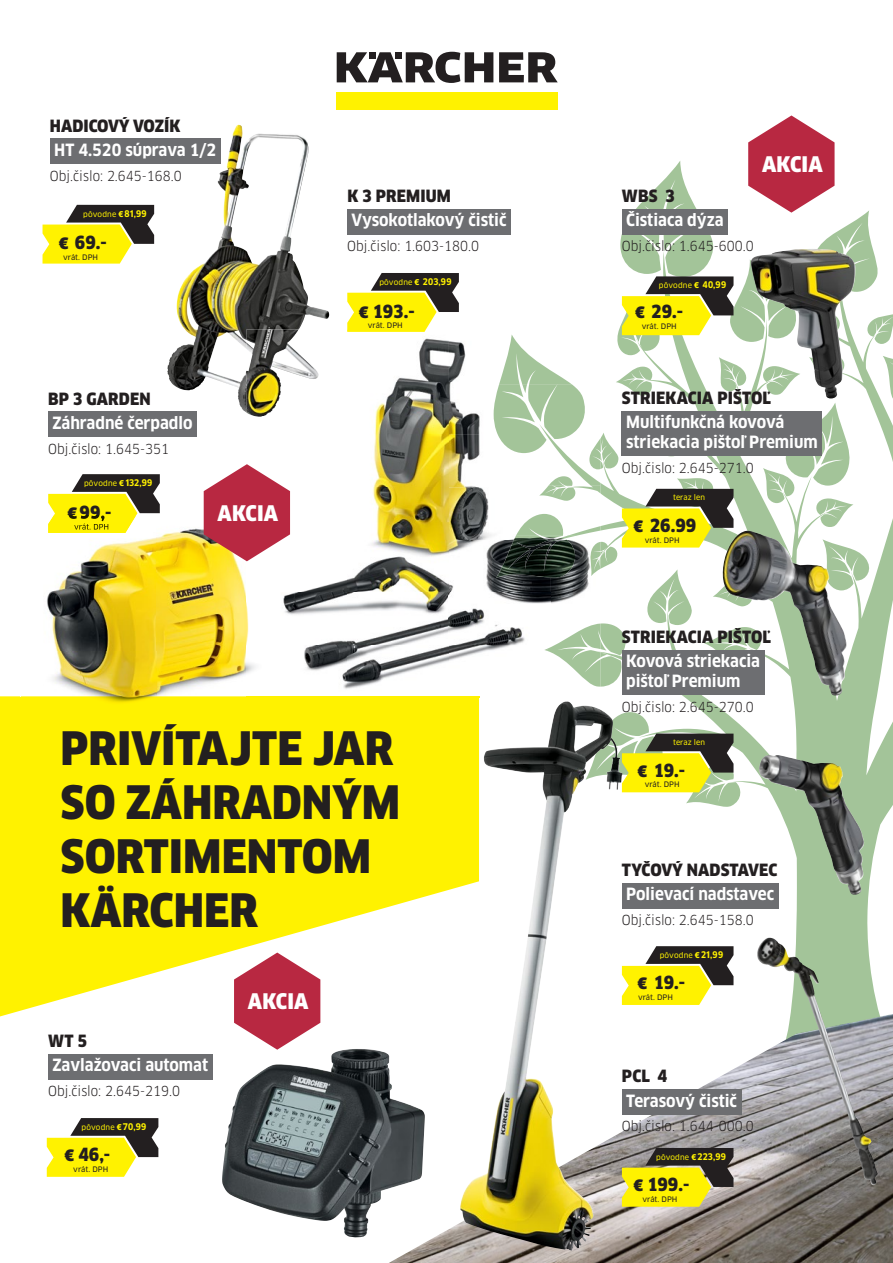
<style>
.page{position:relative;width:893px;height:1263px;background:#fff}
.page>*{position:absolute;margin:0;border:0;box-sizing:border-box;transform-origin:0 0}
.t1{font:900 45px/54px "Clan Pro Narr";color:#231f20}
.t2{font:900 21px "Clan Pro Narr";letter-spacing:.01em;color:#fff}
.t3{font:900 17.7px "Clan Pro Narr";color:#231f20}
.t4{font:700 16.5px/19.8px "Clan Pro Narr";color:#fff}
.t5{font:900 16.5px "Clan Pro Narr";letter-spacing:.01em;color:#231f20}
.t6{font:13.5px "Clan Pro Narr";color:#231f20}
.t7{font:7.5px "Clan Pro News";letter-spacing:.02em;color:#fff200}
.t8{font:7.35px "Clan Pro News";color:#231f20}
.t9{font:7.35px "Clan Pro News";color:#fff200}
.s1{font-family:"Clan Pro Narr";font-weight:700;font-size:9px}
</style>
<div class="page">
<svg style="left:591px;top:161px;width:302px;height:853px"></svg>
<img style="left:389px;top:1014px;width:504px;height:249px">
<svg style="left:0;top:696px;width:479px;height:320px;fill:#fff200"></svg>
<div style="left:48px;top:412px;width:149px;height:25px;background:#6d6e71"></div>
<div style="left:622px;top:650px;width:142px;height:45px;background:#6d6e71"></div>
<div style="left:622px;top:883px;width:157px;height:25px;background:#6d6e71"></div>
<div style="left:622px;top:1089px;width:119px;height:25px;background:#6d6e71"></div>
<div style="left:48px;top:1054px;width:164px;height:25px;background:#6d6e71"></div>
<div style="left:50px;top:139px;width:170px;height:25px;background:#6d6e71"></div>
<img style="left:177px;top:125px;width:62px;height:224px">
<svg style="left:43px;top:205px;width:111px;height:59px"></svg>
<svg style="left:48px;top:474px;width:112px;height:42px"></svg>
<img style="left:751px;top:249px;width:74px;height:139px">
<div style="left:622px;top:209px;width:106px;height:25px;background:#6d6e71"></div>
<svg style="left:622px;top:276px;width:111px;height:59px"></svg>
<div style="left:622px;top:411px;width:200px;height:45px;background:#6d6e71"></div>
<svg style="left:622px;top:489px;width:111px;height:59px;background:#b4af34"></svg>
<svg style="left:622px;top:733px;width:111px;height:59px;background:#b0ad32"></svg>
<svg style="left:622px;top:946px;width:111px;height:59px"></svg>
<img style="left:21px;top:516px;width:243px;height:196px">
<img style="left:48px;top:516px;width:88px;height:17px">
<img style="left:68px;top:516px;width:43px;height:5px">
<img style="left:67px;top:524px;width:41px;height:6px">
<div style="left:347px;top:209px;width:164px;height:25px;background:#6d6e71"></div>
<svg style="left:347px;top:273px;width:112px;height:57px"></svg>
<img style="left:396px;top:338px;width:70px;height:44px">
<img style="left:550px;top:330px;width:51px;height:293px">
<img style="left:290px;top:382px;width:204px;height:158px">
<img style="left:283px;top:540px;width:267px;height:105px">
<img style="left:304px;top:645px;width:145px;height:44px">
<img style="left:449px;top:645px;width:152px;height:53px">
<img style="left:499px;top:334px;width:73px;height:51px">
<img style="left:494px;top:385px;width:95px;height:50px">
<img style="left:498px;top:435px;width:103px;height:50px">
<img style="left:516px;top:485px;width:85px;height:51px">
<img style="left:496px;top:536px;width:105px;height:42px">
<img style="left:547px;top:623px;width:54px;height:64px">
<img style="left:264px;top:696px;width:215px;height:2px">
<img style="left:246px;top:330px;width:73px;height:87px">
<svg style="left:246px;top:696px;width:18px;height:2px"></svg>
<img style="left:347px;top:330px;width:79px;height:2px">
<div style="left:337px;top:92px;width:221px;height:18px;background:#fff200"></div>
<svg style="left:499px;top:52px;width:59px;height:30px"></svg>
<svg style="left:337px;top:52px;width:156px;height:31px"></svg>
<img style="left:758px;top:755px;width:106px;height:140px">
<img style="left:460px;top:701px;width:131px;height:550px">
<svg style="left:47px;top:1118px;width:111px;height:59px"></svg>
<img style="left:757px;top:938px;width:121px;height:247px">
<img style="left:723px;top:531px;width:124px;height:165px">
<svg style="left:234px;top:952px;width:86px;height:97px"></svg>
<svg style="left:204px;top:464px;width:86px;height:97px"></svg>
<svg style="left:748px;top:115px;width:86px;height:98px"></svg>
<img style="left:222px;top:1049px;width:203px;height:189px">
<svg style="left:622px;top:1148px;width:111px;height:59px;background:#a9a02a"></svg>
<p class="t5" style="left:50px;top:116px;width:132px">HADICOVÝ VOZÍK</p>
<p class="t4" style="left:54px;top:140px;width:163px">HT 4.520 súprava 1/2</p>
<p class="t6" style="left:50px;top:168px;width:133px">Obj.čislo: 2.645-168.0</p>
<p class="t7" style="left:83px;top:209px;width:65px">pôvodne <span class="s1">€ 81,99</span></p>
<h3 class="t3" style="left:59px;top:233px;width:50px">€ 69.-</h3>
<p class="t8" style="left:63px;top:253px;width:36px">vrát. DPH</p>
<p class="t5" style="left:48px;top:389px;width:104px">BP 3 GARDEN</p>
<p class="t4" style="left:52px;top:413px;width:142px">Záhradné čerpadlo</p>
<p class="t6" style="left:48px;top:441px;width:122px">Obj.čislo: 1.645-351</p>
<p class="t7" style="left:84px;top:479px;width:70px">pôvodne <span class="s1">€ 132,99</span></p>
<h3 class="t3" style="left:67px;top:502px;width:45px">€ 99,-</h3>
<h2 class="t2" style="left:218px;top:501px;width:62px">AKCIA</h2>
<p class="t5" style="left:347px;top:187px;width:105px">K 3 PREMIUM</p>
<p class="t4" style="left:352px;top:210px;width:156px">Vysokotlakový čistič</p>
<p class="t6" style="left:347px;top:238px;width:133px">Obj.čislo: 1.603-180.0</p>
<p class="t7" style="left:379px;top:278px;width:74px">pôvodne <span class="s1">€ 203,99</span></p>
<h3 class="t3" style="left:359px;top:301px;width:57px">€ 193.-</h3>
<p class="t8" style="left:368px;top:321px;width:36px">vrát. DPH</p>
<h1 class="t1" style="left:61px;top:722px;width:341px">PRIVÍTAJTE JAR<br>SO ZÁHRADNÝM<br>SORTIMENTOM<br>KÄRCHER</h1>
<p class="t5" style="left:48px;top:1032px;width:40px">WT 5</p>
<p class="t4" style="left:52px;top:1056px;width:157px">Zavlažovaci automat</p>
<p class="t6" style="left:48px;top:1083px;width:133px">Obj.čislo: 2.645-219.0</p>
<p class="t7" style="left:82px;top:1123px;width:66px">pôvodne <span class="s1">€ 70,99</span></p>
<h3 class="t3" style="left:64px;top:1144px;width:47px">€ 46,-</h3>
<p class="t8" style="left:73px;top:1165px;width:36px">vrát. DPH</p>
<h2 class="t2" style="left:248px;top:989px;width:62px">AKCIA</h2>
<p class="t5" style="left:622px;top:187px;width:54px">WBS 3</p>
<p class="t4" style="left:626px;top:210px;width:99px">Čistiaca dýza</p>
<p class="t6" style="left:622px;top:238px;width:133px">Obj.čislo: 1.645-600.0</p>
<p class="t7" style="left:659px;top:281px;width:69px">pôvodne <span class="s1">€ 40,99</span></p>
<h3 class="t3" style="left:635px;top:301px;width:50px">€ 29.-</h3>
<p class="t8" style="left:642px;top:322px;width:36px">vrát. DPH</p>
<h2 class="t2" style="left:762px;top:152px;width:62px">AKCIA</h2>
<p class="t5" style="left:622px;top:389px;width:151px">STRIEKACIA PIŠTOĽ</p>
<p class="t4" style="left:626px;top:412px;width:193px">Multifunkčná kovová striekacia pištoľ Premium</p>
<p class="t6" style="left:622px;top:460px;width:133px">Obj.čislo: 2.645-271.0</p>
<p class="t9" style="left:673px;top:493px;width:33px">teraz len</p>
<h3 class="t3" style="left:634px;top:515px;width:64px">€ 26.99</h3>
<p class="t8" style="left:645px;top:536px;width:36px">vrát. DPH</p>
<p class="t5" style="left:622px;top:627px;width:151px">STRIEKACIA PIŠTOĽ</p>
<p class="t4" style="left:626px;top:651px;width:135px">Kovová striekacia pištoľ Premium</p>
<p class="t6" style="left:622px;top:699px;width:133px">Obj.čislo: 2.645-270.0</p>
<p class="t9" style="left:673px;top:738px;width:33px">teraz len</p>
<h3 class="t3" style="left:638px;top:760px;width:49px">€ 19.-</h3>
<p class="t8" style="left:645px;top:780px;width:36px">vrát. DPH</p>
<p class="t5" style="left:622px;top:860px;width:157px">TYČOVÝ NADSTAVEC</p>
<p class="t4" style="left:626px;top:884px;width:150px">Polievací nadstavec</p>
<p class="t6" style="left:622px;top:912px;width:133px">Obj.čislo: 2.645-158.0</p>
<p class="t7" style="left:660px;top:951px;width:65px">pôvodne <span class="s1">€ 21,99</span></p>
<h3 class="t3" style="left:638px;top:972px;width:49px">€ 19.-</h3>
<p class="t8" style="left:638px;top:993px;width:36px">vrát. DPH</p>
<p class="t5" style="left:622px;top:1067px;width:47px">PCL 4</p>
<p class="t4" style="left:626px;top:1091px;width:112px">Terasový čistič</p>
<p class="t6" style="left:622px;top:1118px;width:133px">Obj.čislo: 1.644-000.0</p>
<p class="t7" style="left:656px;top:1153px;width:71px">pôvodne <span class="s1">€ 223,99</span></p>
<h3 class="t3" style="left:634px;top:1174px;width:57px">€ 199.-</h3>
<p class="t8" style="left:642px;top:1195px;width:36px">vrát. DPH</p>
</div>
